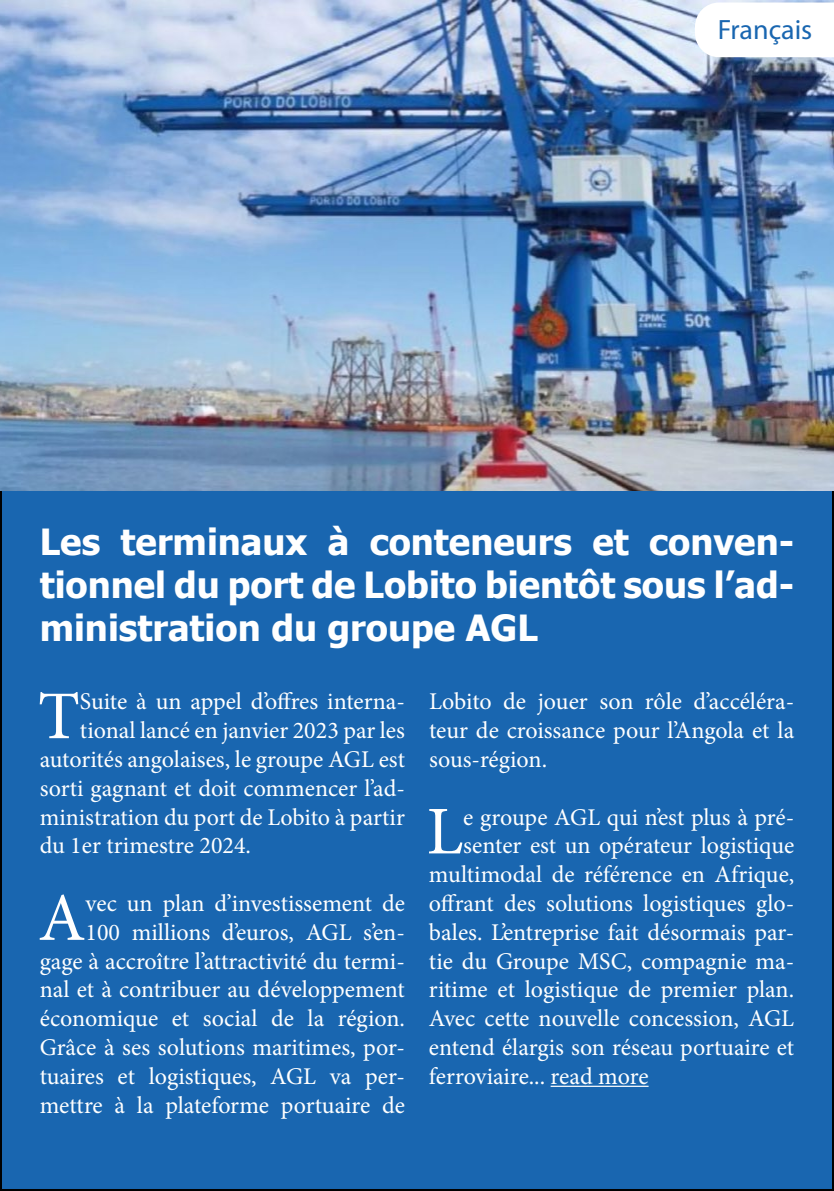
<style>
.page{position:relative;width:834px;height:1191px;background:#fff}
.page>*{position:absolute;margin:0;border:0;box-sizing:border-box;transform-origin:0 0}
.t1{font:68.4px "Minion Pro";color:#fff}
.t2{font:700 36px/43.2px "Tahoma";color:#fff;text-align:justify}
.t3{font:28px "Myriad Pro";color:#1966b0}
.t4{font:24px/28.8px "Minion Pro";color:#fff;text-align:right}
</style>
<div class="page">
<div style="left:1px;top:1px;width:831px;height:1189px;background:#1966b0"></div>
<img style="left:0;top:0;width:833px;height:490px">
<hr style="left:550px;top:1085px;width:98px;height:2px;background:#fff">
<div style="left:694px;top:3px;width:139px;height:54px;background:#fff"></div>
<p class="t3" style="left:717px;top:13px;width:96px">Français</p>
<h2 class="t2" style="left:40px;top:522px;width:756px">Les terminaux à conteneurs et conven&shy;tionnel du port de Lobito bientôt sous l’ad&shy;ministration du groupe AGL</h2>
<h1 class="t1" style="left:38px;top:670px;width:44px">T</h1>
<p class="t4" style="left:80px;top:687px;width:326px">Suite à un appel d’offres interna-</p>
<p class="t4" style="left:80px;top:716px;width:326px">tional lancé en janvier 2023 par les</p>
<p class="t4" style="left:40px;top:745px;width:367px">autorités angolaises, le groupe AGL est</p>
<p class="t4" style="left:40px;top:774px;width:367px">sorti gagnant et doit commencer l’ad-</p>
<p class="t4" style="left:40px;top:802px;width:366px">ministration du port de Lobito à partir</p>
<p class="t4" style="left:40px;top:831px;width:213px">du 1er trimestre 2024.</p>
<p class="t4" style="left:40px;top:889px;width:367px">vec un plan d’investissement de<br>100 millions d’euros, AGL s’en&shy;gage à accroître l’attractivité du termi&shy;nal et à contribuer au développement économique et social de la région.<br>Grâce à ses solutions maritimes, por&shy;tuaires et logistiques, AGL va per&shy;mettre à la plateforme portuaire de</p>
<h1 class="t1" style="left:38px;top:872px;width:49px">A</h1>
<p class="t4" style="left:429px;top:687px;width:367px;text-align:justify">Lobito de jouer son rôle d’accéléra&shy;teur de croissance pour l’Angola et la sous-région.</p>
<h1 class="t1" style="left:426px;top:785px;width:38px">L</h1>
<p class="t4" style="left:463px;top:802px;width:332px">e groupe AGL qui n’est plus à pré-</p>
<p class="t4" style="left:463px;top:831px;width:332px">senter est un opérateur logistique</p>
<p class="t4" style="left:429px;top:860px;width:367px">multimodal de référence en Afrique,</p>
<p class="t4" style="left:429px;top:889px;width:367px">offrant des solutions logistiques glo-</p>
<p class="t4" style="left:429px;top:918px;width:367px">bales. L’entreprise fait désormais par-</p>
<p class="t4" style="left:429px;top:946px;width:366px">tie du Groupe MSC, compagnie ma-</p>
<p class="t4" style="left:429px;top:975px;width:366px">ritime et logistique de premier plan.</p>
<p class="t4" style="left:429px;top:1004px;width:366px">Avec cette nouvelle concession, AGL</p>
<p class="t4" style="left:429px;top:1033px;width:367px">entend élargis son réseau portuaire et</p>
<p class="t4" style="left:429px;top:1062px;width:221px">ferroviaire... read more</p>
</div>
